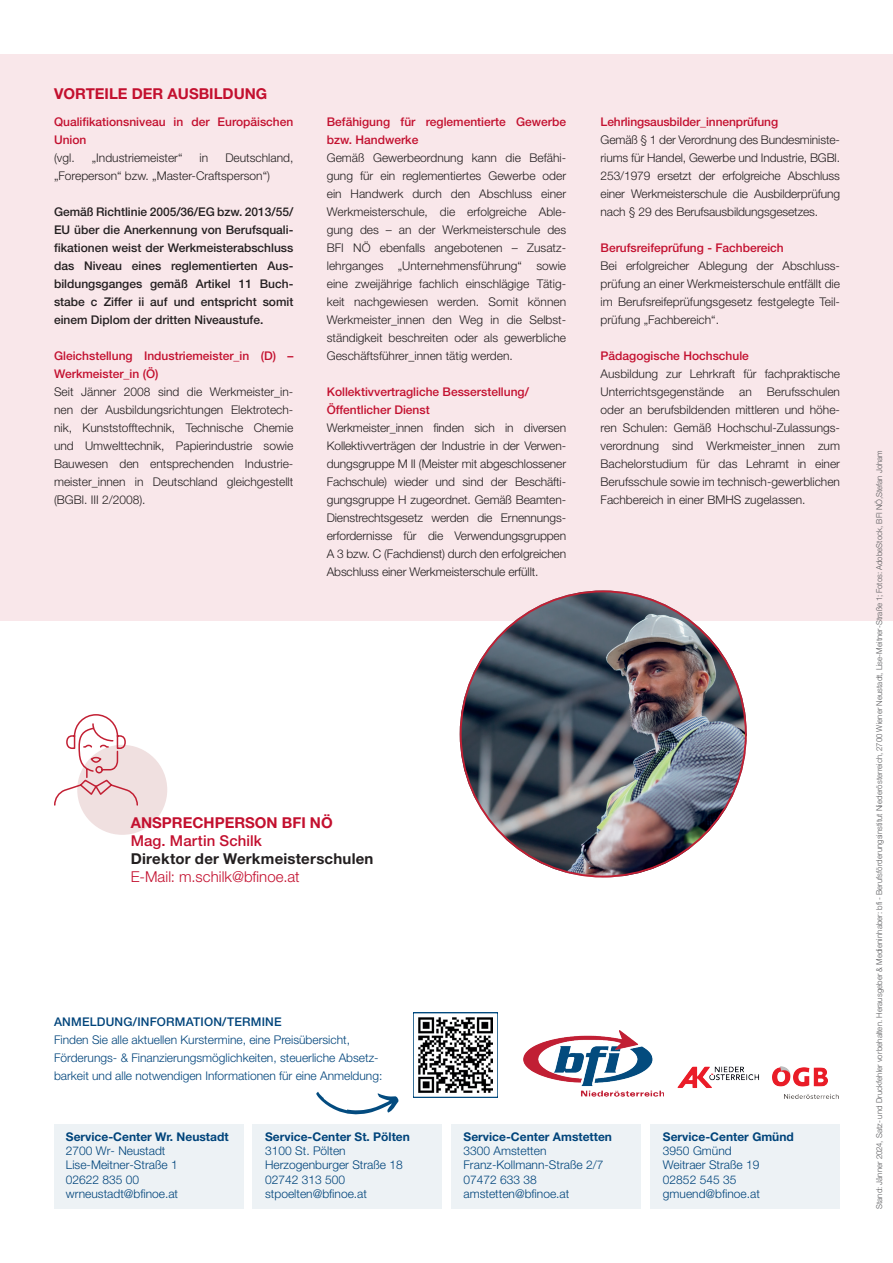
<style>
.page{position:relative;width:893px;height:1263px;background:#fff}
.page>*{position:absolute;margin:0;border:0;box-sizing:border-box;transform-origin:0 0}
.t1{font:700 15px "Helvetica Neue LT Std";color:#c3102f}
.t2{font:700 15px "Helvetica Neue LT Std";letter-spacing:.015em;color:#231f20}
.t3{font:300 15px "Helvetica Neue LT Std";letter-spacing:.005em;color:#c3102f}
.t4{font:500 15px "Helvetica Neue LT Std";letter-spacing:.005em;color:#c3102f}
.t5{font:300 12px/18px "Helvetica Neue LT Std";color:#231f20;text-align:justify}
.t6{font:300 12px/14.4px "Helvetica Neue LT Std";color:#00447b}
.t7{font:500 12px/18px "Helvetica Neue LT Std";color:#c3102f}
.t8{font:500 12px/18px "Helvetica Neue LT Std";color:#231f20;text-align:justify}
.t9{font:700 12px "Helvetica Neue LT Std";color:#00447b}
.t10{font:500 12px "Helvetica Neue LT Std";letter-spacing:.015em;color:#00447b}
.t11{font:300 8.1px "Helvetica Neue LT Std";letter-spacing:.015em;color:#57585a;scale:.96 1}
</style>
<div class="page">
<div style="left:451px;top:1125px;width:190px;height:84px;background:#edf2f5"></div>
<div style="left:0;top:54px;width:893px;height:567px;background:#f9e7ea"></div>
<img style="left:530px;top:1030px;width:116px;height:19px">
<img style="left:523px;top:1049px;width:316px;height:50px">
<div style="left:54px;top:1125px;width:190px;height:84px;background:#edf2f5"></div>
<div style="left:252px;top:1125px;width:190px;height:84px;background:#edf2f5"></div>
<div style="left:650px;top:1125px;width:190px;height:84px;background:#edf2f5"></div>
<svg style="left:316px;top:1092px;width:83px;height:22px"></svg>
<div style="left:413px;top:1013px;width:85px;height:84px;border:1px solid #034b7f"></div>
<img style="left:419px;top:1018px;width:73px;height:74px">
<img style="left:460px;top:590px;width:287px;height:287px">
<div style="left:77px;top:745px;width:90px;height:90px;background:#f0e0e0;border-radius:50%"></div>
<svg style="left:54px;top:714px;width:84px;height:92px"></svg>
<p class="t1" style="left:54px;top:85px;width:215px">VORTEILE DER AUSBILDUNG</p>
<p class="t7" style="left:54px;top:113px;width:241px">Qualifikationsniveau in der Europäischen<br>Union</p>
<p class="t5" style="left:54px;top:148px;width:22px">(vgl.</p>
<p class="t5" style="left:92px;top:148px;width:92px">„Industriemeister“</p>
<p class="t5" style="left:200px;top:148px;width:10px">in</p>
<p class="t5" style="left:54px;top:148px;width:241px;text-indent:171px">Deutschland, „Foreperson“ bzw. „Master-Craftsperson“)</p>
<p class="t8" style="left:54px;top:203px;width:241px">Gemäß Richtlinie 2005/36/EG bzw. 2013/55/ EU über die Anerkennung von Berufsquali&shy;fikationen weist der Werkmeisterabschluss das Niveau eines reglementierten Aus&shy;bildungsganges gemäß Artikel 11 Buch&shy;stabe c Ziffer ii auf und entspricht somit einem Diplom der dritten Niveaustufe.</p>
<p class="t7" style="left:54px;top:347px;width:241px">Gleichstellung Industriemeister_in (D) –<br>Werkmeister_in (Ö)</p>
<p class="t5" style="left:54px;top:382px;width:241px">Seit Jänner 2008 sind die Werkmeister_in&shy;nen der Ausbildungsrichtungen Elektrotech&shy;nik, Kunststofftechnik, Technische Chemie und Umwelttechnik, Papierindustrie sowie Bauwesen den entsprechenden Industrie&shy;meister_innen in Deutschland gleichgestellt (BGBl. III 2/2008).</p>
<p class="t7" style="left:327px;top:113px;width:241px">Befähigung für reglementierte Gewerbe bzw. Handwerke</p>
<p class="t5" style="left:327px;top:148px;width:241px">Gemäß Gewerbeordnung kann die Befähi&shy;gung für ein reglementiertes Gewerbe oder ein Handwerk durch den Abschluss einer Werkmeisterschule, die erfolgreiche Able&shy;gung des – an der Werkmeisterschule des BFI NÖ ebenfalls angebotenen – Zusatz&shy;lehrganges „Unternehmensführung“ sowie eine zweijährige fachlich einschlägige Tätig&shy;keit nachgewiesen werden. Somit können Werkmeister_innen den Weg in die Selbst&shy;ständigkeit beschreiten oder als gewerbliche Geschäftsführer_innen tätig werden.</p>
<p class="t7" style="left:327px;top:383px;width:204px">Kollektivvertragliche Besserstellung/<br>Öffentlicher Dienst</p>
<p class="t5" style="left:327px;top:418px;width:241px">Werkmeister_innen finden sich in diversen Kollektivverträgen der Industrie in der Verwen&shy;dungsgruppe M II (Meister mit abgeschlossener Fachschule) wieder und sind der Beschäfti&shy;gungsgruppe H zugeordnet. Gemäß Beamten-Dienstrechtsgesetz werden die Ernennungs&shy;erfordernisse für die Verwendungsgruppen A 3 bzw. C (Fachdienst) durch den erfolgreichen Abschluss einer Werkmeisterschule erfüllt.</p>
<p class="t7" style="left:601px;top:113px;width:179px">Lehrlingsausbilder_innenprüfung</p>
<p class="t5" style="left:601px;top:130px;width:241px">Gemäß § 1 der Verordnung des Bundesministe&shy;riums für Handel, Gewerbe und Industrie, BGBl.<br>253/1979 ersetzt der erfolgreiche Abschluss einer Werkmeisterschule die Ausbilderprüfung nach § 29 des Berufsausbildungsgesetzes.</p>
<p class="t7" style="left:601px;top:239px;width:185px">Berufsreifeprüfung - Fachbereich</p>
<p class="t5" style="left:601px;top:256px;width:241px">Bei erfolgreicher Ablegung der Abschluss&shy;prüfung an einer Werkmeisterschule entfällt die im Berufsreifeprüfungsgesetz festgelegte Teil&shy;prüfung „Fachbereich“.</p>
<p class="t7" style="left:601px;top:347px;width:150px">Pädagogische Hochschule</p>
<p class="t5" style="left:601px;top:364px;width:241px">Ausbildung zur Lehrkraft für fachpraktische<br>Unterrichtsgegenstände</p>
<p class="t5" style="left:601px;top:382px;width:241px;text-indent:166px">Berufsschulen oder an berufsbildenden mittleren und höhe&shy;ren Schulen: Gemäß Hochschul-Zulassungs&shy;verordnung sind Werkmeister_innen zum Bachelorstudium für das Lehramt in einer Berufsschule sowie im technisch-gewerblichen Fachbereich in einer BMHS zugelassen.</p>
<p class="t5" style="left:739px;top:382px;width:14px">an</p>
<p class="t1" style="left:131px;top:813px;width:203px">ANSPRECHPERSON BFI NÖ</p>
<p class="t4" style="left:131px;top:832px;width:133px">Mag. Martin Schilk</p>
<p class="t2" style="left:131px;top:849px;width:244px">Direktor der Werkmeisterschulen</p>
<p class="t3" style="left:131px;top:867px;width:170px">E-Mail: m.schilk@bfinoe.at</p>
<p class="t10" style="left:54px;top:1015px;width:229px">ANMELDUNG/INFORMATION/TERMINE</p>
<p class="t6" style="left:54px;top:1030px;width:330px;line-height:18px">Finden Sie alle aktuellen Kurstermine, eine Preisübersicht,<br>Förderungs- &amp; Finanzierungsmöglichkeiten, steuerliche Absetz&shy;barkeit und alle notwendigen Informationen für eine Anmeldung:</p>
<p class="t9" style="left:66px;top:1129px;width:164px">Service-Center Wr. Neustadt</p>
<p class="t6" style="left:66px;top:1143px;width:114px">2700 Wr- Neustadt<br>Lise-Meitner-Straße 1<br>02622 835 00 wrneustadt@bfinoe.at</p>
<p class="t9" style="left:265px;top:1129px;width:146px">Service-Center St. Pölten</p>
<p class="t6" style="left:265px;top:1143px;width:139px">3100 St. Pölten<br>Herzogenburger Straße 18<br>02742 313 500 stpoelten@bfinoe.at</p>
<p class="t9" style="left:464px;top:1129px;width:150px">Service-Center Amstetten</p>
<p class="t6" style="left:464px;top:1143px;width:141px">3300 Amstetten<br>Franz-Kollmann-Straße 2/7<br>07472 633 38 amstetten@bfinoe.at</p>
<p class="t9" style="left:663px;top:1129px;width:132px">Service-Center Gmünd</p>
<p class="t6" style="left:663px;top:1143px;width:98px">3950 Gmünd<br>Weitraer Straße 19<br>02852 545 35 gmuend@bfinoe.at</p>
<p class="t11" style="left:874px;top:1209px;width:792px;rotate:-90deg">Stand: Jänner 2024, Satz- und Druckfehler vorbehalten. Herausgeber &amp; Medieninhaber: bfi - Berufsförderungsinstitut Niederösterreich, 2700 Wiener Neustadt, Lise-Meitner-Straße 1; Fotos: AdobeStock, BFI NÖ,Stefan Joham</p>
</div>
